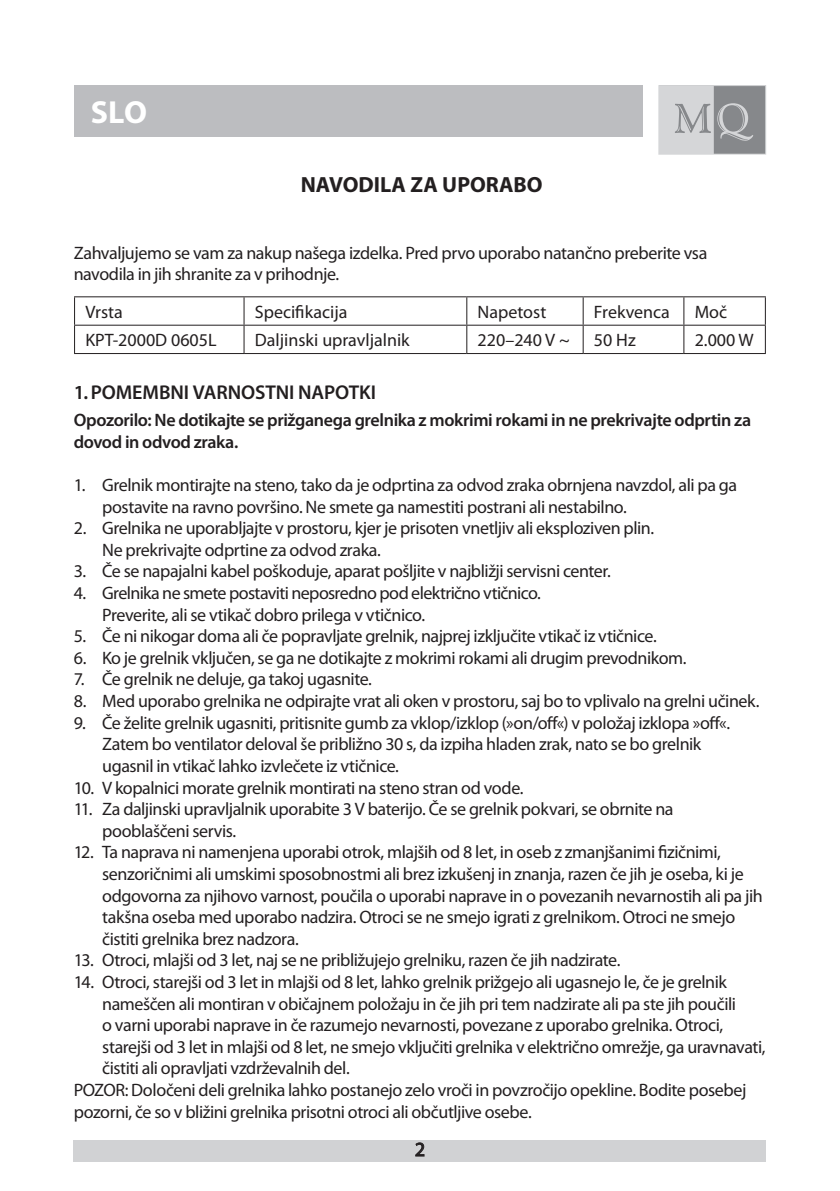
<style>
.page{position:relative;width:840px;height:1191px;background:#fff}
.page>*{position:absolute;margin:0;border:0;box-sizing:border-box;transform-origin:0 0}
.t1{font:700 32px "Myriad Pro";color:#fff}
.t2{font:700 22px "Myriad Pro";color:#231f20}
.t3{font:600 20px "Myriad Pro";letter-spacing:-.005em;color:#231f20}
.t4{font:20px "Myriad Pro";color:#231f20}
.t5{font:18px/21.6px "Myriad Pro";letter-spacing:-.025em;color:#231f20}
.t6{font:600 18px/21.6px "Myriad Pro";letter-spacing:-.02em;color:#231f20}
.t7{font:18px "Myriad Pro";color:#231f20}
</style>
<div class="page">
<div style="left:74px;top:1140px;width:691px;height:21px;background:#d1d2d4"></div>
<svg style="left:415px;top:1142px;width:9px;height:14px"></svg>
<div style="left:74px;top:85px;width:568px;height:52px;background:#bcbdc0"></div>
<svg style="left:658px;top:85px;width:107px;height:70px;background:#b0b2b4"></svg>
<hr style="left:74px;top:296px;width:170px;height:1px;background:#231f20">
<hr style="left:244px;top:296px;width:222px;height:1px;background:#231f20">
<hr style="left:466px;top:296px;width:117px;height:1px;background:#231f20">
<hr style="left:583px;top:296px;width:100px;height:1px;background:#231f20">
<hr style="left:683px;top:296px;width:82px;height:1px;background:#231f20">
<hr style="left:74px;top:325px;width:170px;height:1px;background:#231f20">
<hr style="left:244px;top:325px;width:222px;height:1px;background:#231f20">
<hr style="left:466px;top:325px;width:117px;height:1px;background:#231f20">
<hr style="left:583px;top:325px;width:100px;height:1px;background:#231f20">
<hr style="left:683px;top:325px;width:82px;height:1px;background:#231f20">
<hr style="left:74px;top:353px;width:170px;height:1px;background:#231f20">
<hr style="left:244px;top:353px;width:222px;height:1px;background:#231f20">
<hr style="left:466px;top:353px;width:117px;height:1px;background:#231f20">
<hr style="left:583px;top:353px;width:100px;height:1px;background:#231f20">
<hr style="left:683px;top:353px;width:82px;height:1px;background:#231f20">
<svg style="left:74px;top:297px;width:1px;height:56px"></svg>
<svg style="left:243px;top:297px;width:1px;height:56px"></svg>
<svg style="left:466px;top:297px;width:1px;height:56px"></svg>
<svg style="left:582px;top:297px;width:1px;height:56px"></svg>
<svg style="left:683px;top:297px;width:1px;height:56px"></svg>
<svg style="left:764px;top:297px;width:1px;height:56px"></svg>
<p class="t1" style="left:91px;top:92px;width:58px">SLO</p>
<p class="t2" style="left:300px;top:170px;width:243px">NAVODILA ZA UPORABO</p>
<p class="t5" style="left:74px;top:242px;width:634px">Zahvaljujemo se vam za nakup našega izdelka. Pred prvo uporabo natančno preberite vsa navodila in jih shranite za v prihodnje.</p>
<p class="t5" style="left:85px;top:301px;width:39px">Vrsta</p>
<p class="t7" style="left:255px;top:301px;width:94px">Specifikacija</p>
<p class="t7" style="left:477px;top:301px;width:70px">Napetost</p>
<p class="t7" style="left:593px;top:301px;width:77px">Frekvenca</p>
<p class="t5" style="left:694px;top:301px;width:34px">Moč</p>
<p class="t7" style="left:85px;top:329px;width:133px">KPT-2000D 0605L</p>
<p class="t7" style="left:255px;top:329px;width:156px">Daljinski upravljalnik</p>
<p class="t5" style="left:477px;top:329px;width:94px">220–240 V ~</p>
<p class="t5" style="left:593px;top:329px;width:43px">50 Hz</p>
<p class="t5" style="left:694px;top:329px;width:61px">2.000 W</p>
<p class="t3" style="left:74px;top:379px;width:304px">1.POMEMBNI VARNOSTNI NAPOTKI</p>
<p class="t6" style="left:74px;top:409px;width:678px">Opozorilo: Ne dotikajte se prižganega grelnika z mokrimi rokami in ne prekrivajte odprtin za dovod in odvod zraka.</p>
<p class="t5" style="left:102px;top:474px;width:636px;text-indent:-28px">1. Grelnik montirajte na steno, tako da je odprtina za odvod zraka obrnjena navzdol, ali pa ga postavite na ravno površino. Ne smete ga namestiti postrani ali nestabilno.</p>
<p class="t5" style="left:102px;top:517px;width:553px;text-indent:-28px">2. Grelnika ne uporabljajte v prostoru, kjer je prisoten vnetljiv ali eksploziven plin.<br>Ne prekrivajte odprtine za odvod zraka.</p>
<p class="t5" style="left:74px;top:560px;width:538px">3. Če se napajalni kabel poškoduje, aparat pošljite v najbližji servisni center.</p>
<p class="t5" style="left:102px;top:582px;width:440px;text-indent:-28px">4. Grelnika ne smete postaviti neposredno pod električno vtičnico.<br>Preverite, ali se vtikač dobro prilega v vtičnico.</p>
<p class="t5" style="left:74px;top:625px;width:584px">5. Če ni nikogar doma ali če popravljate grelnik, najprej izključite vtikač iz vtičnice.</p>
<p class="t5" style="left:74px;top:647px;width:614px">6. Ko je grelnik vključen, se ga ne dotikajte z mokrimi rokami ali drugim prevodnikom.</p>
<p class="t5" style="left:74px;top:668px;width:299px">7. Če grelnik ne deluje, ga takoj ugasnite.</p>
<p class="t5" style="left:74px;top:690px;width:686px">8. Med uporabo grelnika ne odpirajte vrat ali oken v prostoru, saj bo to vplivalo na grelni učinek.</p>
<p class="t5" style="left:102px;top:711px;width:629px;text-indent:-28px">9. Če želite grelnik ugasniti, pritisnite gumb za vklop/izklop (»on/off«) v položaj izklopa »off«.<br>Zatem bo ventilator deloval še približno 30 s, da izpiha hladen zrak, nato se bo grelnik ugasnil in vtikač lahko izvlečete iz vtičnice.</p>
<p class="t5" style="left:74px;top:776px;width:451px">10. V kopalnici morate grelnik montirati na steno stran od vode.</p>
<p class="t5" style="left:102px;top:798px;width:572px;text-indent:-28px">11. Za daljinski upravljalnik uporabite 3 V baterijo. Če se grelnik pokvari, se obrnite na pooblaščeni servis.</p>
<p class="t5" style="left:102px;top:841px;width:661px;text-indent:-28px">12. Ta naprava ni namenjena uporabi otrok, mlajših od 8 let, in oseb z zmanjšanimi fizičnimi, senzoričnimi ali umskimi sposobnostmi ali brez izkušenj in znanja, razen če jih je oseba, ki je odgovorna za njihovo varnost, poučila o uporabi naprave in o povezanih nevarnostih ali pa jih takšna oseba med uporabo nadzira. Otroci se ne smejo igrati z grelnikom. Otroci ne smejo čistiti grelnika brez nadzora.</p>
<p class="t5" style="left:74px;top:949px;width:548px">13. Otroci, mlajši od 3 let, naj se ne približujejo grelniku, razen če jih nadzirate.</p>
<p class="t5" style="left:102px;top:971px;width:664px;text-indent:-28px">14. Otroci, starejši od 3 let in mlajši od 8 let, lahko grelnik prižgejo ali ugasnejo le, če je grelnik nameščen ali montiran v običajnem položaju in če jih pri tem nadzirate ali pa ste jih poučili<br>o varni uporabi naprave in če razumejo nevarnosti, povezane z uporabo grelnika. Otroci, starejši od 3 let in mlajši od 8 let, ne smejo vključiti grelnika v električno omrežje, ga uravnavati, čistiti ali opravljati vzdrževalnih del.</p>
<p class="t5" style="left:74px;top:1079px;width:673px">POZOR: Določeni deli grelnika lahko postanejo zelo vroči in povzročijo opekline. Bodite posebej pozorni, če so v bližini grelnika prisotni otroci ali občutljive osebe.</p>
<p class="t4" style="left:414px;top:1137px;width:12px">2</p>
</div>
